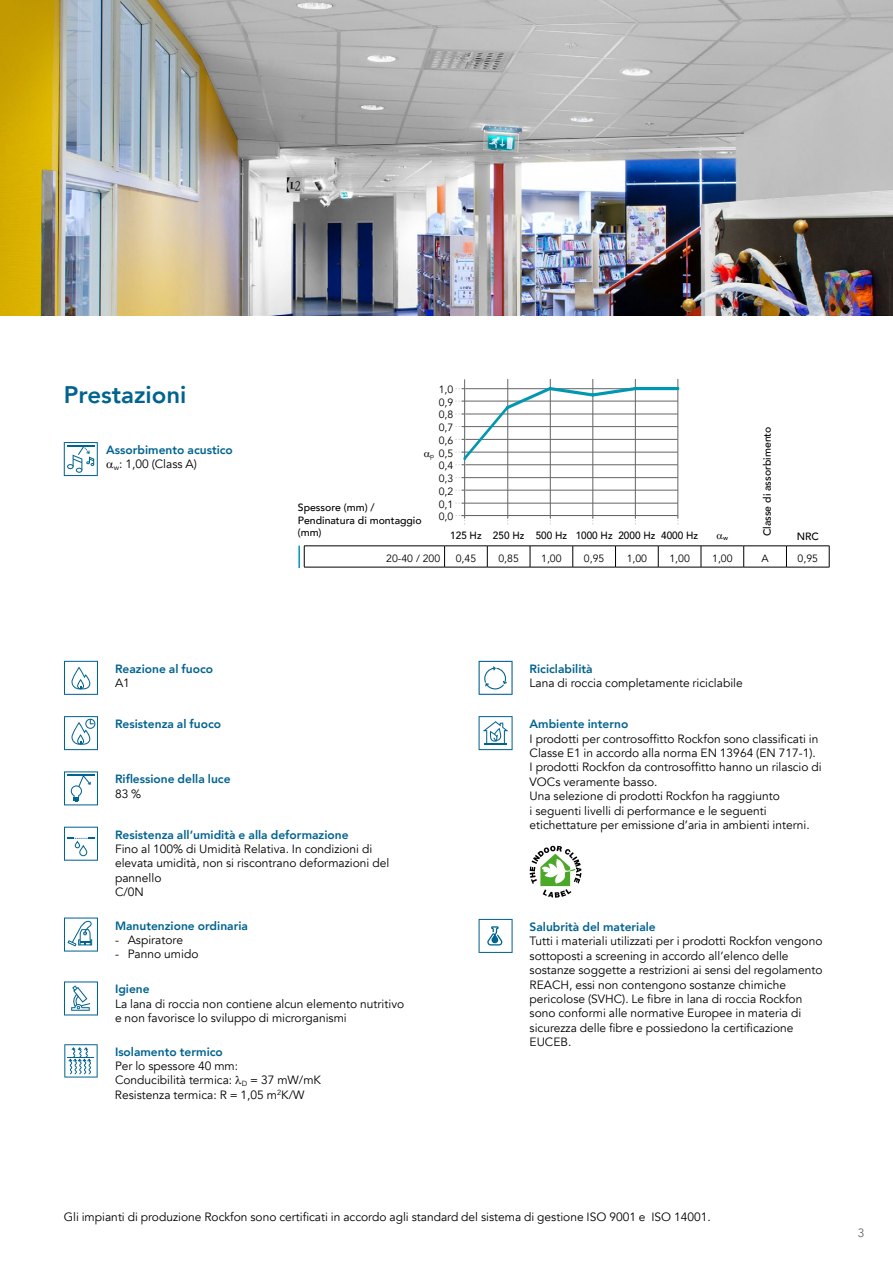
<style>
.page{position:relative;width:893px;height:1263px;background:#fff}
.page>*{position:absolute;margin:0;border:0;box-sizing:border-box;transform-origin:0 0}
.t1{font:127.35px "Chartwell Lines 50";color:#0098b0;scale:.67 1}
.t2{font:800 24px "Avenir";color:#006390}
.t3{font:12px/14.4px "Avenir";color:#000}
.t4{font:800 12px/14.4px "Avenir";color:#006390}
.t5{font:12px "Avenir";color:#646567}
.t6{font:10.5px/12.8px "Avenir";color:#000;text-align:justify}
.t7{font:500 10.5px/12.6px "Avenir";color:#000}
.t8{font:500 10.5px "Avenir";color:#000;scale:.95 1}
.t9{font:500 6.45px "Avenir";color:#000}
.t10{font:6.45px "Avenir";color:#000}
.s1{font-weight:400;color:#000}
</style>
<div class="page">
<img style="left:0;top:0;width:893px;height:316px">
<svg style="left:64px;top:442px;width:34px;height:34px"></svg>
<svg style="left:64px;top:661px;width:34px;height:34px"></svg>
<svg style="left:64px;top:716px;width:34px;height:34px"></svg>
<svg style="left:64px;top:771px;width:34px;height:34px"></svg>
<svg style="left:64px;top:827px;width:34px;height:34px"></svg>
<svg style="left:64px;top:917px;width:34px;height:34px"></svg>
<svg style="left:64px;top:981px;width:34px;height:34px"></svg>
<svg style="left:64px;top:1044px;width:34px;height:33px"></svg>
<svg style="left:479px;top:661px;width:34px;height:34px"></svg>
<svg style="left:479px;top:716px;width:34px;height:34px"></svg>
<svg style="left:530px;top:846px;width:51px;height:52px"></svg>
<svg style="left:479px;top:919px;width:34px;height:34px"></svg>
<svg style="left:304px;top:547px;width:1px;height:20px"></svg>
<svg style="left:444px;top:547px;width:1px;height:20px"></svg>
<svg style="left:487px;top:547px;width:1px;height:20px"></svg>
<svg style="left:530px;top:547px;width:1px;height:20px"></svg>
<svg style="left:572px;top:547px;width:1px;height:20px"></svg>
<svg style="left:615px;top:547px;width:1px;height:20px"></svg>
<svg style="left:658px;top:547px;width:1px;height:20px"></svg>
<svg style="left:701px;top:547px;width:1px;height:20px"></svg>
<svg style="left:743px;top:547px;width:1px;height:20px"></svg>
<svg style="left:786px;top:547px;width:1px;height:20px"></svg>
<svg style="left:829px;top:546px;width:1px;height:21px"></svg>
<hr style="left:304px;top:567px;width:141px;height:1px;background:#000">
<hr style="left:445px;top:567px;width:42px;height:1px;background:#000">
<hr style="left:487px;top:567px;width:43px;height:1px;background:#000">
<hr style="left:530px;top:567px;width:43px;height:1px;background:#000">
<hr style="left:573px;top:567px;width:42px;height:1px;background:#000">
<hr style="left:615px;top:567px;width:43px;height:1px;background:#000">
<hr style="left:658px;top:567px;width:43px;height:1px;background:#000">
<hr style="left:701px;top:567px;width:43px;height:1px;background:#000">
<hr style="left:744px;top:567px;width:42px;height:1px;background:#000">
<hr style="left:786px;top:567px;width:43px;height:1px;background:#000">
<hr style="left:304px;top:546px;width:141px;height:1px;background:#000">
<hr style="left:445px;top:546px;width:42px;height:1px;background:#000">
<hr style="left:487px;top:546px;width:43px;height:1px;background:#000">
<hr style="left:530px;top:546px;width:43px;height:1px;background:#000">
<hr style="left:573px;top:546px;width:42px;height:1px;background:#000">
<hr style="left:615px;top:546px;width:43px;height:1px;background:#000">
<hr style="left:658px;top:546px;width:43px;height:1px;background:#000">
<hr style="left:701px;top:546px;width:43px;height:1px;background:#000">
<hr style="left:744px;top:546px;width:42px;height:1px;background:#000">
<hr style="left:786px;top:546px;width:43px;height:1px;background:#000">
<hr style="left:298px;top:546px;width:2px;height:21px;background:#0098b0">
<svg style="left:455px;top:515px;width:10px;height:10px"></svg>
<hr style="left:462px;top:388px;width:216px;height:1px;background:#646567">
<hr style="left:462px;top:490px;width:216px;height:1px;background:#646567">
<hr style="left:462px;top:414px;width:216px;height:1px;background:#646567">
<hr style="left:462px;top:439px;width:216px;height:1px;background:#646567">
<hr style="left:462px;top:464px;width:216px;height:1px;background:#646567">
<hr style="left:507px;top:379px;width:1px;height:139px;background:#646567">
<hr style="left:550px;top:379px;width:1px;height:139px;background:#646567">
<hr style="left:593px;top:379px;width:1px;height:139px;background:#646567">
<hr style="left:635px;top:379px;width:1px;height:139px;background:#646567">
<hr style="left:678px;top:379px;width:1px;height:139px;background:#646567">
<hr style="left:462px;top:503px;width:216px;height:1px;background:#646567">
<hr style="left:461px;top:477px;width:217px;height:1px;background:#646567">
<hr style="left:462px;top:452px;width:216px;height:1px;background:#646567">
<hr style="left:462px;top:426px;width:216px;height:1px;background:#646567">
<hr style="left:462px;top:401px;width:216px;height:1px;background:#646567">
<hr style="left:464px;top:379px;width:1px;height:139px;background:#646567">
<hr style="left:462px;top:515px;width:216px;height:1px;background:#646567">
<h2 class="t2" style="left:64px;top:376px;width:124px">Prestazioni</h2>
<p class="t4" style="left:114px;top:443px;width:121px;text-indent:-8px">Assorbimento acustico <sub>w</sub><span class="s1">: 1,00 (Class A)</span></p>
<p class="t7" style="left:298px;top:500px;width:125px">Spessore (mm) /<br>Pendinatura di montaggio (mm)</p>
<p class="t6" style="left:439px;top:383px;width:16px">1,0<br>0,9<br>0,8<br>0,7<br>0,6<br>0,5<br>0,4<br>0,3<br>0,2<br>0,1<br>0,0</p>
<h1 class="t1" style="left:464px;top:387px;width:324px">45+85+100+95+100+100</h1>
<p class="t7" style="left:760px;top:536px;width:111px;rotate:-90deg">Classe di assorbimento</p>
<p class="t10" style="left:430px;top:452px;width:5px">p</p>
<p class="t8" style="left:450px;top:526px;width:262px">125 Hz 250 Hz 500 Hz 1000 Hz 2000 Hz 4000 Hz</p>
<p class="t9" style="left:723px;top:532px;width:6px">w</p>
<p class="t7" style="left:797px;top:530px;width:24px">NRC</p>
<p class="t6" style="left:386px;top:552px;width:56px">20-40 / 200</p>
<p class="t6" style="left:456px;top:552px;width:22px">0,45</p>
<p class="t6" style="left:498px;top:552px;width:22px">0,85</p>
<p class="t6" style="left:541px;top:552px;width:22px">1,00</p>
<p class="t6" style="left:584px;top:552px;width:22px">0,95</p>
<p class="t6" style="left:627px;top:552px;width:22px">1,00</p>
<p class="t6" style="left:669px;top:552px;width:22px">1,00</p>
<p class="t6" style="left:712px;top:552px;width:22px">1,00</p>
<p class="t6" style="left:761px;top:552px;width:9px">A</p>
<p class="t6" style="left:798px;top:552px;width:22px">0,95</p>
<p class="t4" style="left:115px;top:661px;width:100px">Reazione al fuoco</p>
<p class="t3" style="left:115px;top:676px;width:16px">A1</p>
<p class="t4" style="left:115px;top:717px;width:108px">Resistenza al fuoco</p>
<p class="t4" style="left:115px;top:772px;width:117px">Riflessione della luce</p>
<p class="t3" style="left:115px;top:787px;width:28px">83 %</p>
<p class="t4" style="left:115px;top:827px;width:235px">Resistenza all’umidità e alla deformazione</p>
<p class="t3" style="left:115px;top:842px;width:276px">Fino al 100% di Umidità Relativa. In condizioni di elevata umidità, non si riscontrano deformazioni del pannello<br>C/0N</p>
<p class="t4" style="left:115px;top:918px;width:134px">Manutenzione ordinaria</p>
<p class="t3" style="left:115px;top:933px;width:70px">- Aspiratore</p>
<p class="t3" style="left:115px;top:947px;width:85px">- Panno umido</p>
<p class="t4" style="left:115px;top:982px;width:36px">Igiene</p>
<p class="t3" style="left:115px;top:997px;width:291px">La lana di roccia non contiene alcun elemento nutritivo e non favorisce lo sviluppo di microrganismi</p>
<p class="t4" style="left:115px;top:1044px;width:109px">Isolamento termico</p>
<p class="t3" style="left:115px;top:1059px;width:208px">Per lo spessore 40 mm:<br>Conducibilità termica: <sub>D</sub> = 37 mW/mK<br>Resistenza termica: R = 1,05 m<sup>2</sup>K/W</p>
<p class="t4" style="left:530px;top:661px;width:64px">Riciclabilità</p>
<p class="t3" style="left:530px;top:676px;width:215px">Lana di roccia completamente riciclabile</p>
<p class="t4" style="left:530px;top:717px;width:100px">Ambiente interno</p>
<p class="t3" style="left:530px;top:731px;width:294px">I prodotti per controsoffitto Rockfon sono classificati in Classe E1 in accordo alla norma EN 13964 (EN 717-1).<br>I prodotti Rockfon da controsoffitto hanno un rilascio di VOCs veramente basso.<br>Una selezione di prodotti Rockfon ha raggiunto<br>i seguenti livelli di performance e le seguenti etichettature per emissione d’aria in ambienti interni.</p>
<p class="t4" style="left:530px;top:919px;width:128px">Salubrità del materiale</p>
<p class="t3" style="left:530px;top:934px;width:294px">Tutti i materiali utilizzati per i prodotti Rockfon vengono sottoposti a screening in accordo all’elenco delle sostanze soggette a restrizioni ai sensi del regolamento REACH, essi non contengono sostanze chimiche pericolose (SVHC). Le fibre in lana di roccia Rockfon sono conformi alle normative Europee in materia di sicurezza delle fibre e possiedono la certificazione EUCEB.</p>
<p class="t3" style="left:64px;top:1210px;width:649px">Gli impianti di produzione Rockfon sono certificati in accordo agli standard del sistema di gestione ISO 9001 e ISO 14001.</p>
<p class="t5" style="left:858px;top:1226px;width:8px">3</p>
</div>
